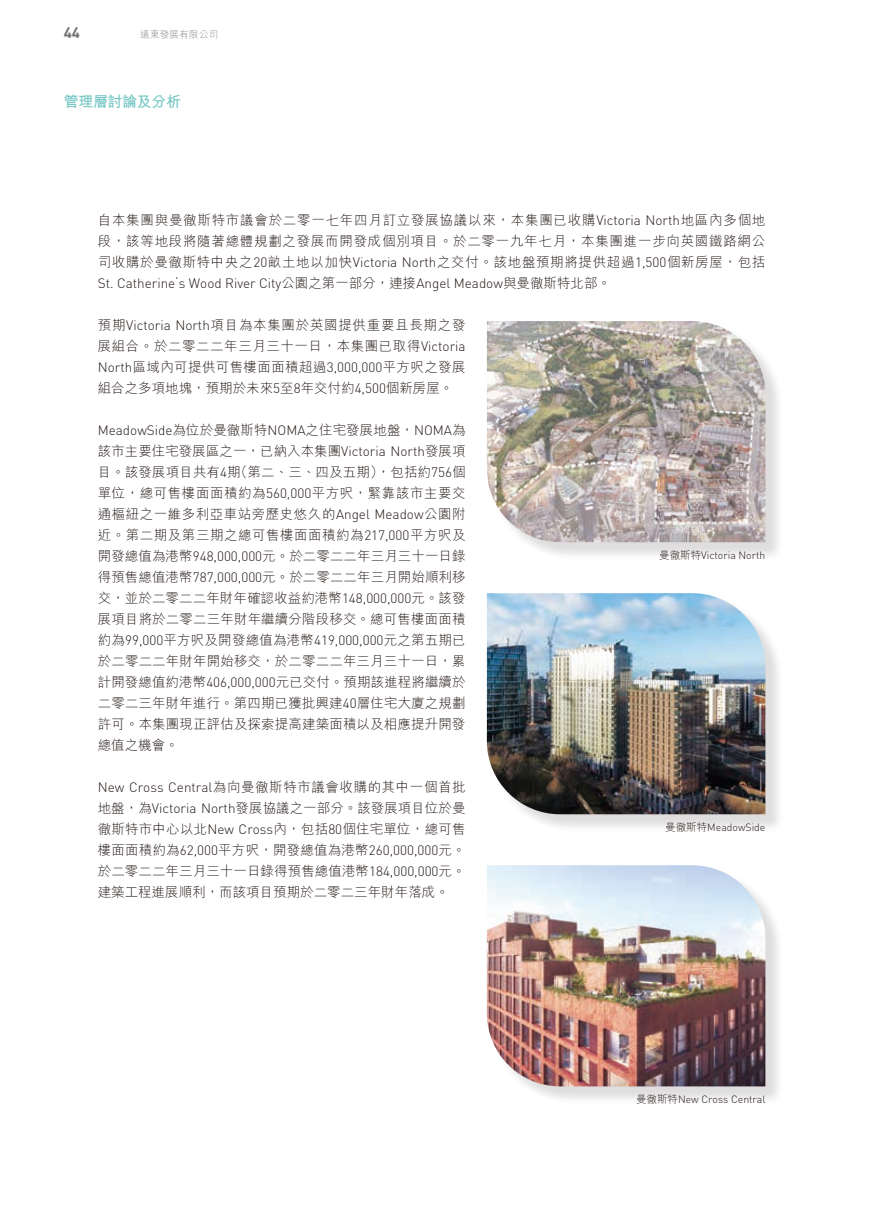
<style>
.page{position:relative;width:893px;height:1212px;background:#fff}
.page>*{position:absolute;margin:0;border:0;box-sizing:border-box;transform-origin:0 0}
.t1{font:700 15px "M Hei HK";letter-spacing:-.025em;color:#74c6c5}
.t2{font:700 15px "DIN Pro";color:#727272}
.t3{font:300 13.5px/21px "M Hei HK";letter-spacing:.01em;color:#231916;text-align:justify}
.t4{font:300 13.5px "DIN";color:#231916}
.t5{font:300 10.5px "DIN";color:#231916}
.t6{font:300 9.75px "M Hei HK";color:#898989}
.s1{font-family:"DIN"}
.s2{font-family:"M Hei HK"}
</style>
<div class="page">
<div style="left:489px;top:323px;width:295px;height:238px;background:#231916;opacity:.15"></div>
<img style="left:487px;top:321px;width:278px;height:221px">
<div style="left:489px;top:596px;width:295px;height:237px;background:#231916;opacity:.15"></div>
<img style="left:487px;top:593px;width:278px;height:221px">
<div style="left:489px;top:868px;width:295px;height:237px;background:#231916;opacity:.15"></div>
<img style="left:487px;top:865px;width:278px;height:221px">
<p class="t2" style="left:64px;top:23px;width:18px">44</p>
<p class="t6" style="left:140px;top:28px;width:80px">遠東發展有限公司</p>
<p class="t1" style="left:64px;top:91px;width:119px">管理層討論及分析</p>
<p class="t3" style="left:98px;top:209px;width:669px">自本集團與曼徹斯特市議會於二零一七年四月訂立發展協議以來，本集團已收購<span class="s1">Victoria North</span>地區內多個地段，該等地段將隨著總體規劃之發展而開發成個別項目。於二零一九年七月，本集團進一步向英國鐵路網公司收購於曼徹斯特中央之<span class="s1">20</span>畝土地以加快<span class="s1">Victoria North</span>之交付。該地盤預期將提供超過<span class="s1">1,500</span>個新房屋，包括</p>
<p class="t4" style="left:98px;top:275px;width:515px">St. Catherine’s Wood River City<span class="s2">公園之第一部分，連接</span>Angel Meadow<span class="s2">與曼徹斯特北部。</span></p>
<p class="t3" style="left:98px;top:314px;width:369px">預期<span class="s1">Victoria North</span>項目為本集團於英國提供重要且長期之發展組合。於二零二二年三月三十一日，本集團已取得<span class="s1">Victoria North</span>區域內可提供可售樓面面積超過<span class="s1">3,000,000</span>平方呎之發展組合之多項地塊，預期於未來<span class="s1">5</span>至<span class="s1">8</span>年交付約<span class="s1">4,500</span>個新房屋。</p>
<p class="t4" style="left:98px;top:422px;width:369px">MeadowSide<span class="s2">為位於曼徹斯特</span>NOMA<span class="s2">之住宅發展地盤，</span>NOMA<span class="s2">為</span></p>
<p class="t3" style="left:98px;top:440px;width:369px">該市主要住宅發展區之一，已納入本集團<span class="s1">Victoria North</span>發展項目。該發展項目共有<span class="s1">4</span>期（第二、三、四及五期），包括約<span class="s1">756</span>個單位，總可售樓面面積約為<span class="s1">560,000</span>平方呎，緊靠該市主要交通樞紐之一維多利亞車站旁歷史悠久的<span class="s1">Angel Meadow</span>公園附近。第二期及第三期之總可售樓面面積約為<span class="s1">217,000</span>平方呎及開發總值為港幣<span class="s1">948,000,000</span>元。於二零二二年三月三十一日錄得預售總值港幣<span class="s1">787,000,000</span>元。於二零二二年三月開始順利移交，並於二零二二年財年確認收益約港幣<span class="s1">148,000,000</span>元。該發展項目將於二零二三年財年繼續分階段移交。總可售樓面面積約為<span class="s1">99,000</span>平方呎及開發總值為港幣<span class="s1">419,000,000</span>元之第五期已於二零二二年財年開始移交，於二零二二年三月三十一日，累計開發總值約港幣<span class="s1">406,000,000</span>元已交付。預期該進程將繼續於二零二三年財年進行。第四期已獲批興建<span class="s1">40</span>層住宅大廈之規劃許可。本集團現正評估及探索提高建築面積以及相應提升開發總值之機會。</p>
<p class="t3" style="left:98px;top:776px;width:369px"><span class="s1">New Cross Central</span>為向曼徹斯特市議會收購的其中一個首批地盤，為<span class="s1">Victoria North</span>發展協議之一部分。該發展項目位於曼徹斯特市中心以北<span class="s1">New Cross</span>內，包括<span class="s1">80</span>個住宅單位，總可售樓面面積約為<span class="s1">62,000</span>平方呎，開發總值為港幣<span class="s1">260,000,000</span>元。於二零二二年三月三十一日錄得預售總值港幣<span class="s1">184,000,000</span>元。建築工程進展順利，而該項目預期於二零二三年財年落成。</p>
<p class="t5" style="left:659px;top:549px;width:108px"><span class="s2">曼徹斯特</span>Victoria North</p>
<p class="t5" style="left:665px;top:821px;width:102px"><span class="s2">曼徹斯特</span>MeadowSide</p>
<p class="t5" style="left:636px;top:1093px;width:131px"><span class="s2">曼徹斯特</span>New Cross Central</p>
</div>
